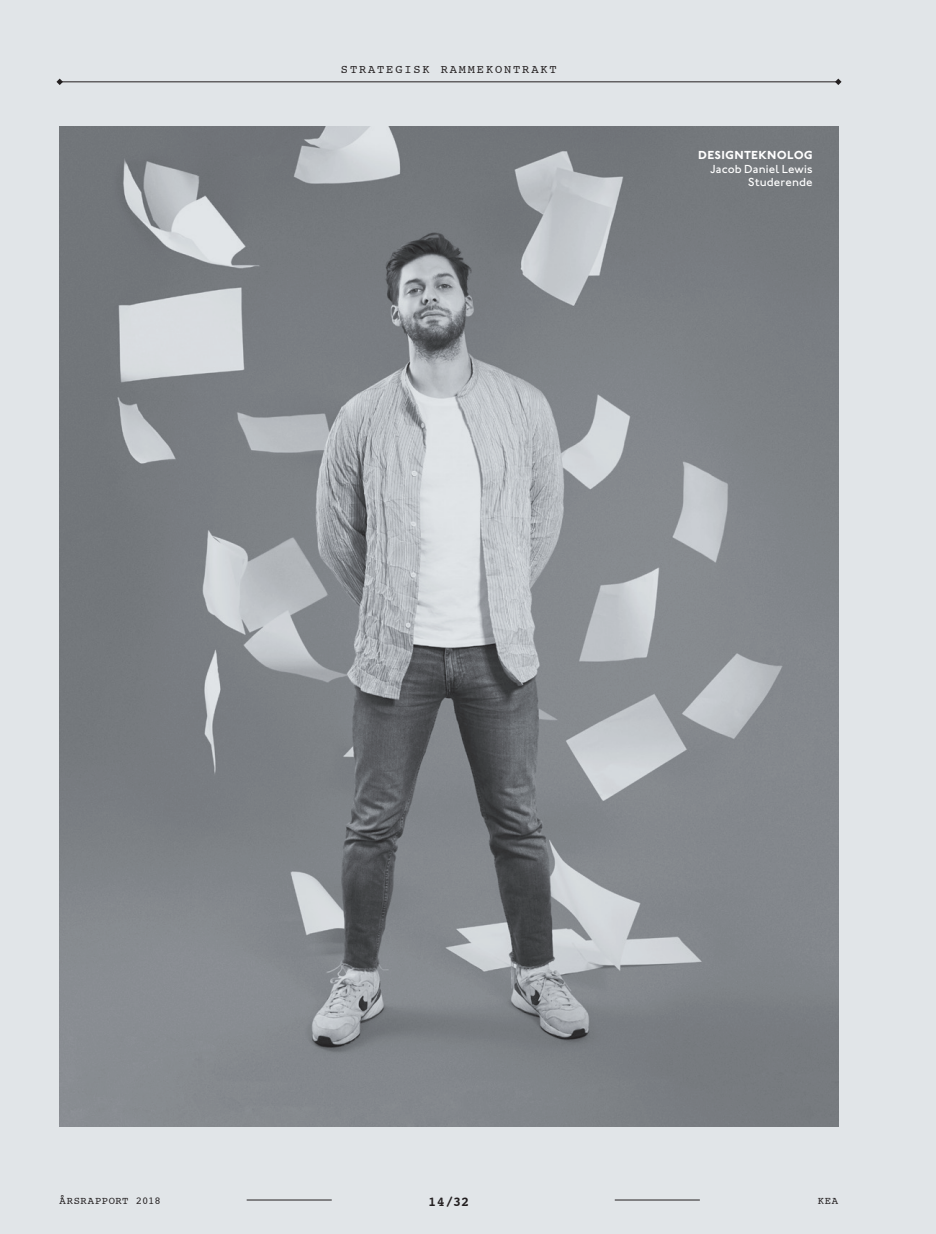
<style>
.page{position:relative;width:936px;height:1234px;background:#fff}
.page>*{position:absolute;margin:0;border:0;box-sizing:border-box;transform-origin:0 0}
.t1{font:700 13.5px "Courier";color:#231f20}
.Body_text___Johnston{font:500 12px "Johnston ITC Std";letter-spacing:.01em;color:#fff}
.Manchet_1___Johnston{font:12px "Courier";letter-spacing:.155em;color:#231f20}
.Body_text___Johnston-2{font:700 12px "Johnston ITC Std";letter-spacing:.02em;color:#fff}
.t2{font:10.5px "Courier";letter-spacing:.055em;color:#231f20}
</style>
<div class="page">
<div style="left:0;top:0;width:935px;height:1233px;background:#e1e5e8"></div>
<hr style="left:247px;top:1199px;width:85px;height:1px;background:#231f20">
<hr style="left:614px;top:1199px;width:85px;height:1px;background:#231f20">
<hr style="left:61px;top:81px;width:777px;height:1px;background:#231f20">
<svg style="left:835px;top:79px;width:6px;height:6px"></svg>
<svg style="left:56px;top:79px;width:7px;height:6px"></svg>
<img style="left:60px;top:126px;width:778px;height:1000px">
<p class="Manchet_1___Johnston" style="left:341px;top:60px;width:217px">STRATEGISK RAMMEKONTRAKT</p>
<p class="Body_text___Johnston-2" style="left:698px;top:148px;width:116px">DESIGNTEKNOLOG</p>
<p class="Body_text___Johnston" style="left:710px;top:161px;width:104px">Jacob Daniel Lewis</p>
<p class="Body_text___Johnston" style="left:748px;top:175px;width:66px">Studerende</p>
<p class="t2" style="left:60px;top:1192px;width:103px">ÅRSRAPPORT 2018</p>
<p class="t1" style="left:428px;top:1190px;width:43px">14/32</p>
<p class="t2" style="left:817px;top:1192px;width:22px">KEA</p>
</div>
